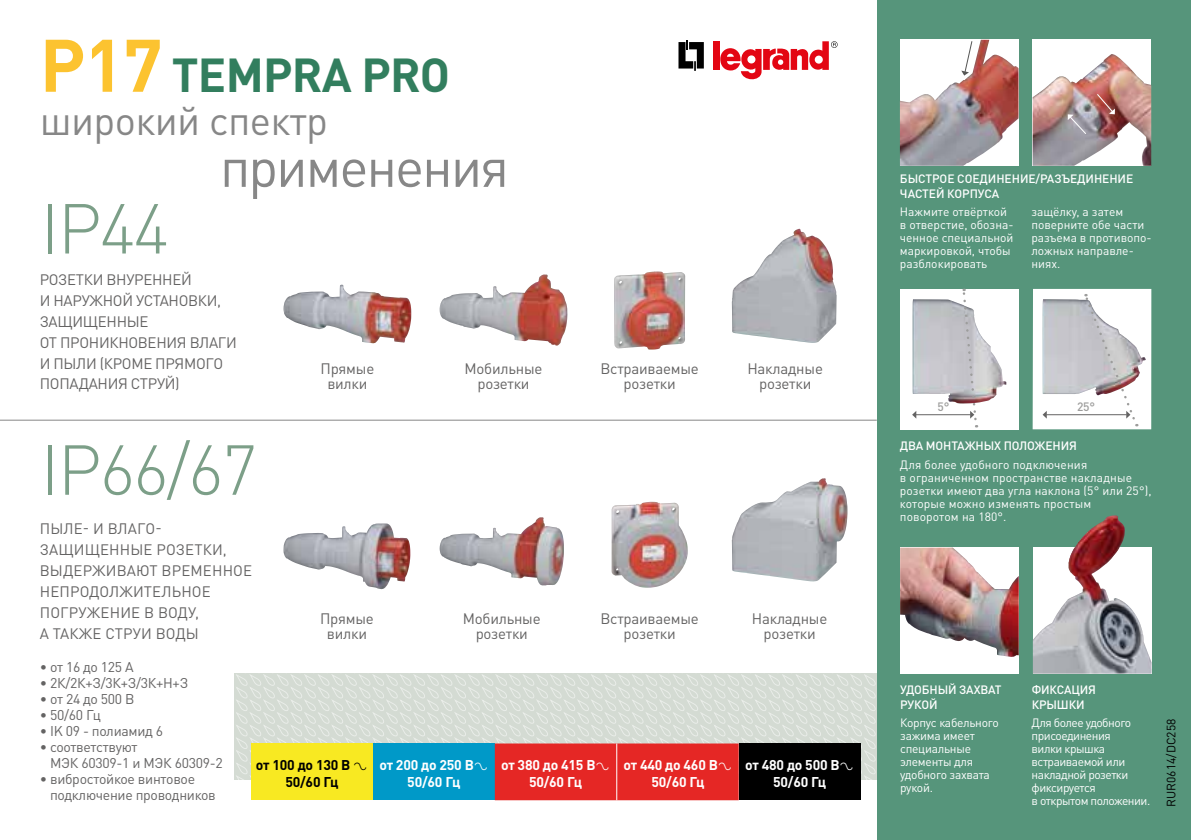
<style>
.page{position:relative;width:1191px;height:840px;background:#fff}
.page>*{position:absolute;margin:0;border:0;box-sizing:border-box;transform-origin:0 0}
.t1{font:300 69.4px "DIN Pro";letter-spacing:-.025em;color:#7c9f88}
.t2{font:55px "DIN Pro";letter-spacing:-.04em;color:#878787}
.t3{font:700 47px "DIN Pro";letter-spacing:-.015em;color:#327e5e}
.t4{font:40px "DIN Pro";letter-spacing:-.015em;color:#878787}
.t5{font:15px/15px "DIN Pro";letter-spacing:-.015em;color:#646363;text-align:center}
.t6{font:15px/20.8px "DIN Pro";letter-spacing:.01em;color:#646363}
.t7{font:14px/16px "DIN Pro";letter-spacing:-.02em;color:#646363}
.t8{font:700 14px/16.8px "DIN Pro";letter-spacing:-.015em;color:#fff;text-align:center}
.t9{font:700 14px/16.8px "DIN Pro";letter-spacing:-.015em;color:#000;text-align:center}
.t10{font:12px/13px "DIN Pro";color:#fff}
.t11{font:12px/13px "DIN Pro";letter-spacing:-.04em;color:#fff}
.t12{font:500 12px/14.4px "DIN Pro";letter-spacing:-.01em;color:#fff}
.t13{font:12px/13px "DIN Pro";letter-spacing:-.02em;color:#fff}
.t14{font:12px "DIN Pro";color:#000}
.t15{font:500 12px "DIN Pro";color:#9d9d9c}
.s1{font-size:73px;color:#fcc330}
.s2{font-family:"Legrand 2007";font-weight:400}
</style>
<div class="page">
<div style="left:876px;top:0;width:315px;height:839px;background:#56957b"></div>
<img style="left:283px;top:285px;width:128px;height:58px">
<img style="left:440px;top:274px;width:104px;height:65px">
<img style="left:614px;top:271px;width:71px;height:78px">
<img style="left:732px;top:229px;width:104px;height:113px">
<img style="left:283px;top:523px;width:98px;height:65px">
<img style="left:440px;top:518px;width:99px;height:60px">
<img style="left:611px;top:501px;width:76px;height:86px">
<img style="left:732px;top:478px;width:115px;height:103px">
<hr style="left:0;top:419px;width:876px;height:1px;background:#878787">
<svg style="left:235px;top:673px;width:641px;height:126px;background:#c9b7a4"></svg>
<div style="left:738px;top:743px;width:122px;height:56px;background:#000"></div>
<hr style="left:616px;top:743px;width:1px;height:56px;background:#fff">
<div style="left:1032px;top:40px;width:119px;height:126px;background:#fff"></div>
<img style="left:1032px;top:54px;width:119px;height:112px">
<img style="left:900px;top:40px;width:118px;height:126px">
<svg style="left:961px;top:40px;width:12px;height:36px"></svg>
<svg style="left:1067px;top:114px;width:20px;height:21px"></svg>
<svg style="left:1096px;top:93px;width:19px;height:21px"></svg>
<div style="left:900px;top:289px;width:118px;height:140px;background:#fff"></div>
<img style="left:912px;top:299px;width:94px;height:104px">
<div style="left:1032px;top:289px;width:119px;height:140px;background:#fff"></div>
<img style="left:1042px;top:299px;width:103px;height:95px">
<hr style="left:916px;top:414px;width:54px;height:1px;background:#646363">
<svg style="left:912px;top:411px;width:4px;height:7px"></svg>
<hr style="left:1046px;top:414px;width:80px;height:1px;background:#646363">
<svg style="left:1042px;top:411px;width:4px;height:7px"></svg>
<svg style="left:1083px;top:294px;width:54px;height:132px"></svg>
<svg style="left:961px;top:288px;width:17px;height:139px"></svg>
<div style="left:900px;top:547px;width:118px;height:126px;background:#fff"></div>
<img style="left:900px;top:547px;width:118px;height:110px">
<img style="left:1032px;top:547px;width:119px;height:126px">
<img style="left:1068px;top:515px;width:57px;height:48px">
<svg style="left:678px;top:40px;width:26px;height:31px"></svg>
<div style="left:713px;top:41px;width:6px;height:29px;background:#e30613"></div>
<svg style="left:720px;top:41px;width:117px;height:39px"></svg>
<h3 class="t3" style="left:40px;top:35px;width:412px"><span class="s1">P17</span> TEMPRA PRO</h3>
<h3 class="t4" style="left:40px;top:89px;width:290px">широкий спектр</h3>
<h2 class="t2" style="left:220px;top:124px;width:291px">применения</h2>
<h1 class="t1" style="left:40px;top:175px;width:130px">IP44</h1>
<p class="t5" style="left:40px;top:268px;width:198px;line-height:20.8px;text-align:left">РОЗЕТКИ ВНУРЕННЕЙ<br>И НАРУЖНОЙ УСТАНОВКИ,<br>ЗАЩИЩЕННЫЕ<br>ОТ ПРОНИКНОВЕНИЯ ВЛАГИ<br>И ПЫЛИ (КРОМЕ ПРЯМОГО<br>ПОПАДАНИЯ СТРУЙ)</p>
<h1 class="t1" style="left:40px;top:416px;width:219px">IP66/67</h1>
<p class="t6" style="left:40px;top:516px;width:214px">ПЫЛЕ- И ВЛАГО-<br>ЗАЩИЩЕННЫЕ РОЗЕТКИ,<br>ВЫДЕРЖИВАЮТ ВРЕМЕННОЕ<br>НЕПРОДОЛЖИТЕЛЬНОЕ<br>ПОГРУЖЕНИЕ В ВОДУ,<br>А ТАКЖЕ СТРУИ ВОДЫ</p>
<p class="t5" style="left:320px;top:360px;width:55px">Прямые вилки</p>
<p class="t5" style="left:464px;top:360px;width:79px">Мобильные розетки</p>
<p class="t5" style="left:600px;top:360px;width:100px">Встраиваемые розетки</p>
<p class="t5" style="left:747px;top:360px;width:77px">Накладные розетки</p>
<p class="t5" style="left:320px;top:608px;width:55px">Прямые вилки</p>
<p class="t5" style="left:463px;top:608px;width:79px">Мобильные розетки</p>
<p class="t5" style="left:600px;top:608px;width:100px">Встраиваемые розетки</p>
<p class="t5" style="left:752px;top:608px;width:77px">Накладные розетки</p>
<p class="t7" style="left:40px;top:657px;width:96px">• от 16 до 125 A</p>
<p class="t7" style="left:40px;top:673px;width:150px">• 2К/2К+З/3К+З/3К+Н+З</p>
<p class="t7" style="left:40px;top:689px;width:96px">• от 24 до 500 В</p>
<p class="t7" style="left:40px;top:705px;width:63px">• 50/60 Гц</p>
<p class="t7" style="left:40px;top:721px;width:125px">• IK 09 - полиамид 6</p>
<p class="t7" style="left:50px;top:737px;width:174px;text-indent:-10px">• соответствуют<br>МЭК 60309-1 и МЭК 60309-2</p>
<p class="t7" style="left:50px;top:769px;width:167px;text-indent:-10px">• вибростойкое винтовое подключение проводников</p>
<p class="t9" style="left:256px;top:754px;width:113px">от 100 до 130 В <span class="s2">A<br></span>50/60 Гц</p>
<p class="t8" style="left:379px;top:754px;width:110px">от 200 до 250 В<span class="s2">A<br></span>50/60 Гц</p>
<p class="t8" style="left:501px;top:754px;width:110px">от 380 до 415 В<span class="s2">A<br></span>50/60 Гц</p>
<p class="t8" style="left:623px;top:754px;width:110px">от 440 до 460 В<span class="s2">A<br></span>50/60 Гц</p>
<p class="t8" style="left:745px;top:754px;width:110px">от 480 до 500 В<span class="s2">A<br></span>50/60 Гц</p>
<p class="t12" style="left:900px;top:170px;width:235px">БЫСТРОЕ СОЕДИНЕНИЕ/РАЗЪЕДИНЕНИЕ<br>ЧАСТЕЙ КОРПУСА</p>
<p class="t10" style="left:900px;top:204px;width:115px">Нажмите отвёрткой в отверстие, обозна&shy;ченное специальной маркировкой, чтобы разблокировать</p>
<p class="t10" style="left:1031px;top:204px;width:122px">защёлку, а затем поверните обе части разъема в противопо&shy;ложных направле&shy;ниях.</p>
<p class="t15" style="left:937px;top:397px;width:13px">5°</p>
<p class="t15" style="left:1077px;top:397px;width:20px">25°</p>
<p class="t12" style="left:900px;top:437px;width:178px">ДВА МОНТАЖНЫХ ПОЛОЖЕНИЯ</p>
<p class="t10" style="left:900px;top:456px;width:253px">Для более удобного подключения<br>в ограниченном пространстве накладные розетки имеют два угла наклона (5° или 25°), которые можно изменять простым поворотом на 180°.</p>
<p class="t12" style="left:900px;top:681px;width:103px">УДОБНЫЙ ЗАХВАТ<br>РУКОЙ</p>
<p class="t13" style="left:900px;top:715px;width:100px">Корпус кабельного зажима имеет специальные элементы для удобного захвата рукой.</p>
<p class="t12" style="left:1031px;top:681px;width:66px">ФИКСАЦИЯ<br>КРЫШКИ</p>
<p class="t11" style="left:1031px;top:714px;width:120px">Для более удобного присоединения<br>вилки крышка встраиваемой или накладной розетки фиксируется<br>в открытом положении.</p>
<p class="t14" style="left:1161px;top:806px;width:89px;rotate:-90deg">RUR0614/DC258</p>
</div>
